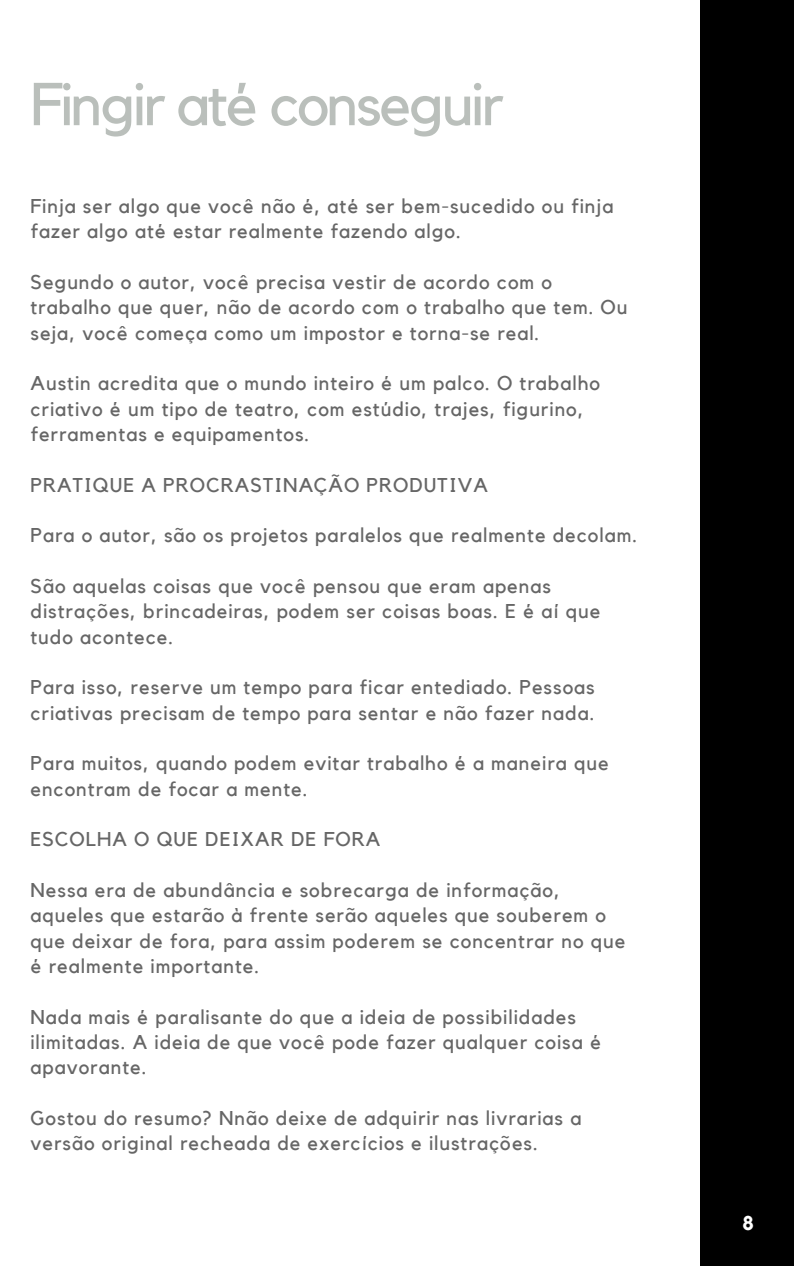
<style>
.page{position:relative;width:794px;height:1266px;background:#fff}
.page>*{position:absolute;margin:0;border:0;box-sizing:border-box;transform-origin:0 0}
.t1{font:59.7px "Kollektif";letter-spacing:-.04em;color:#b1b7b2}
.t2{font:19.88px/25.3px "Kollektif";letter-spacing:.05em;color:#666}
.t3{font:700 19.88px "Kollektif";color:#fff}
</style>
<div class="page">
<div style="left:700px;top:0;width:93px;height:1266px;background:#000"></div>
<h1 class="t1" style="left:30px;top:77px;width:474px">Fingir até conseguir</h1>
<p class="t2" style="left:30px;top:194px;width:584px">Finja ser algo que você não é, até ser bem-sucedido ou finja fazer algo até estar realmente fazendo algo.</p>
<p class="t2" style="left:30px;top:270px;width:598px">Segundo o autor, você precisa vestir de acordo com o trabalho que quer, não de acordo com o trabalho que tem. Ou seja, você começa como um impostor e torna-se real.</p>
<p class="t2" style="left:30px;top:371px;width:571px">Austin acredita que o mundo inteiro é um palco. O trabalho criativo é um tipo de teatro, com estúdio, trajes, figurino, ferramentas e equipamentos.</p>
<p class="t2" style="left:30px;top:473px;width:459px">PRATIQUE A PROCRASTINAÇÃO PRODUTIVA</p>
<p class="t2" style="left:30px;top:523px;width:608px">Para o autor, são os projetos paralelos que realmente decolam.</p>
<p class="t2" style="left:30px;top:574px;width:571px">São aquelas coisas que você pensou que eram apenas distrações, brincadeiras, podem ser coisas boas. E é aí que tudo acontece.</p>
<p class="t2" style="left:30px;top:675px;width:565px">Para isso, reserve um tempo para ficar entediado. Pessoas criativas precisam de tempo para sentar e não fazer nada.</p>
<p class="t2" style="left:30px;top:751px;width:579px">Para muitos, quando podem evitar trabalho é a maneira que encontram de focar a mente.</p>
<p class="t2" style="left:30px;top:827px;width:351px">ESCOLHA O QUE DEIXAR DE FORA</p>
<p class="t2" style="left:30px;top:878px;width:596px">Nessa era de abundância e sobrecarga de informação, aqueles que estarão à frente serão aqueles que souberem o que deixar de fora, para assim poderem se concentrar no que é realmente importante.</p>
<p class="t2" style="left:30px;top:1005px;width:571px">Nada mais é paralisante do que a ideia de possibilidades ilimitadas. A ideia de que você pode fazer qualquer coisa é apavorante.</p>
<p class="t2" style="left:30px;top:1106px;width:552px">Gostou do resumo? Nnão deixe de adquirir nas livrarias a versão original recheada de exercícios e ilustrações.</p>
<p class="t3" style="left:742px;top:1214px;width:13px">8</p>
</div>
